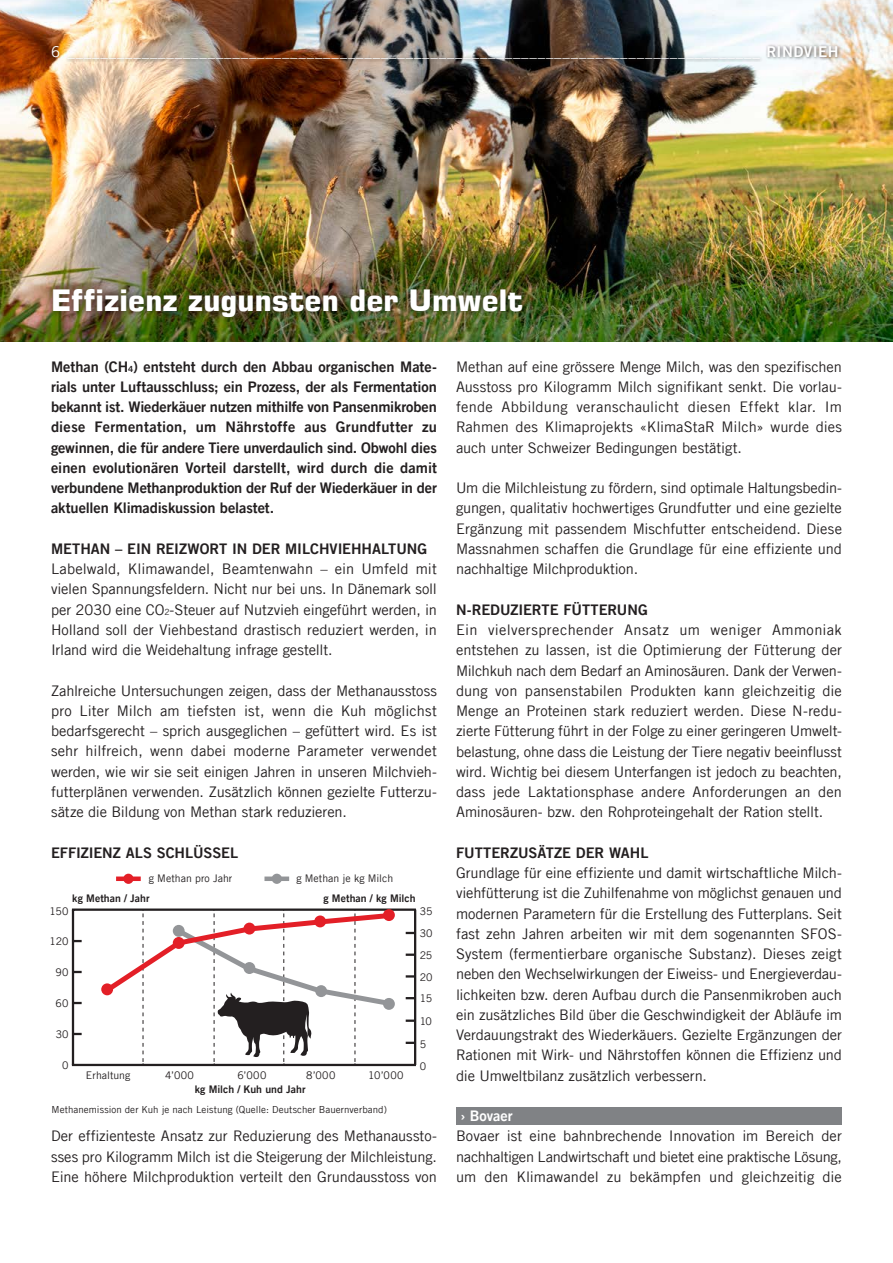
<style>
.page{position:relative;width:893px;height:1263px;background:#fff}
.page>*{position:absolute;margin:0;border:0;box-sizing:border-box;transform-origin:0 0}
.t1{font:700 30px "Eurostile LT";letter-spacing:.005em;color:#fff}
.t2{font:15px "Trade Gothic LT Com";color:#fff}
.t3{font:14.7px/20.2px "Trade Gothic LT Com";letter-spacing:-.01em;color:#231f20;text-align:justify}
.t4{font:14.7px/20.2px "Trade Gothic LT Com Bd 2";letter-spacing:-.005em;color:#231f20;text-align:justify}
.t5{font:14.7px "Trade Gothic LT Com Bd 2";letter-spacing:-.005em;color:#fff}
.t6{font:10.5px/21.9px "Trade Gothic LT Com";letter-spacing:.005em;color:#231f20;text-align:justify}
.t7{font:10.5px "Trade Gothic LT Com Bd 2";letter-spacing:.005em;color:#231f20}
.t8{font:9.75px "Trade Gothic LT Com";letter-spacing:.01em;color:#231f20}
.s1{font-family:"Trade Gothic LT Com Bd 2"}
.s2{font-size:8.55px}
</style>
<div class="page">
<div style="left:456px;top:1107px;width:386px;height:17px;background:#808285"></div>
<img style="left:0;top:0;width:893px;height:341px">
<div style="left:49px;top:43px;width:792px;height:19px;background:#231f20;opacity:.75"></div>
<div style="left:45px;top:281px;width:485px;height:43px;background:#231f20;opacity:.75"></div>
<hr style="left:72px;top:910px;width:2px;height:155px;background:#231f20">
<hr style="left:414px;top:910px;width:2px;height:155px;background:#231f20">
<hr style="left:72px;top:1064px;width:344px;height:2px;background:#231f20">
<hr style="left:72px;top:908px;width:344px;height:3px;background:#231f20">
<svg style="left:74px;top:940px;width:8px;height:2px"></svg>
<svg style="left:406px;top:932px;width:8px;height:2px"></svg>
<svg style="left:406px;top:953px;width:8px;height:3px"></svg>
<svg style="left:406px;top:975px;width:8px;height:2px"></svg>
<svg style="left:406px;top:997px;width:8px;height:2px"></svg>
<svg style="left:406px;top:1019px;width:8px;height:3px"></svg>
<svg style="left:406px;top:1042px;width:8px;height:2px"></svg>
<svg style="left:74px;top:971px;width:8px;height:2px"></svg>
<svg style="left:74px;top:1002px;width:8px;height:2px"></svg>
<svg style="left:74px;top:1033px;width:8px;height:2px"></svg>
<svg style="left:101px;top:909px;width:294px;height:155px"></svg>
<div style="left:116px;top:876px;width:25px;height:5px;background:#e31f27"></div>
<div style="left:264px;top:876px;width:25px;height:5px;background:#939598"></div>
<div style="left:123px;top:874px;width:11px;height:10px;background:#e31f27;border-radius:50%"></div>
<div style="left:272px;top:874px;width:10px;height:10px;background:#939598;border-radius:50%"></div>
<p class="t2" style="left:51px;top:43px;width:789px">6 ____________________________________________________________________________________ <span class="s1">RINDVIEH</span></p>
<h1 class="t1" style="left:51px;top:282px;width:473px">Effizienz zugunsten der Umwelt</h1>
<p class="t4" style="left:51px;top:356px;width:387px">Methan (CH<span class="s2">4</span>) entsteht durch den Abbau organischen Mate&shy;rials unter Luftausschluss; ein Prozess, der als Fermentation bekannt ist. Wiederkäuer nutzen mithilfe von Pansenmikroben diese Fermentation, um Nährstoffe aus Grundfutter zu gewinnen, die für andere Tiere unverdaulich sind. Obwohl dies einen evolutionären Vorteil darstellt, wird durch die damit verbundene Methanproduktion der Ruf der Wiederkäuer in der aktuellen Klimadiskussion belastet.</p>
<p class="t4" style="left:51px;top:538px;width:378px">METHAN – EIN REIZWORT IN DER MILCHVIEHHALTUNG</p>
<p class="t3" style="left:51px;top:559px;width:387px">Labelwald, Klimawandel, Beamtenwahn – ein Umfeld mit vielen Spannungsfeldern. Nicht nur bei uns. In Dänemark soll per 2030 eine CO<span class="s2">2</span>-Steuer auf Nutzvieh eingeführt werden, in Holland soll der Viehbestand drastisch reduziert werden, in Irland wird die Weidehaltung infrage gestellt.</p>
<p class="t3" style="left:51px;top:680px;width:387px">Zahlreiche Untersuchungen zeigen, dass der Methanausstoss pro Liter Milch am tiefsten ist, wenn die Kuh möglichst bedarfsgerecht – sprich ausgeglichen – gefüttert wird. Es ist sehr hilfreich, wenn dabei moderne Parameter verwendet werden, wie wir sie seit einigen Jahren in unseren Milchvieh&shy;futterplänen verwenden. Zusätzlich können gezielte Futterzu&shy;sätze die Bildung von Methan stark reduzieren.</p>
<p class="t4" style="left:51px;top:842px;width:189px">EFFIZIENZ ALS SCHLÜSSEL</p>
<p class="t6" style="left:149px;top:867px;width:85px">g Methan pro Jahr</p>
<p class="t6" style="left:296px;top:868px;width:98px">g Methan je kg Milch</p>
<p class="t7" style="left:72px;top:892px;width:79px">kg Methan / Jahr</p>
<p class="t7" style="left:324px;top:892px;width:94px">g Methan / kg Milch</p>
<p class="t6" style="left:50px;top:900px;width:21px">150</p>
<p class="t6" style="left:50px;top:930px;width:21px">120</p>
<p class="t6" style="left:56px;top:961px;width:15px">90</p>
<p class="t6" style="left:56px;top:993px;width:15px">60</p>
<p class="t6" style="left:56px;top:1023px;width:14px">30</p>
<p class="t6" style="left:62px;top:1054px;width:8px">0</p>
<p class="t6" style="left:86px;top:1064px;width:46px">Erhaltung</p>
<p class="t6" style="left:165px;top:1064px;width:30px">4’000</p>
<p class="t6" style="left:237px;top:1064px;width:30px">6’000</p>
<p class="t6" style="left:306px;top:1064px;width:31px">8’000</p>
<p class="t6" style="left:368px;top:1064px;width:37px">10’000</p>
<p class="t6" style="left:420px;top:900px;width:14px">35<br>30<br>25<br>20<br>15</p>
<p class="t6" style="left:420px;top:1010px;width:14px;line-height:22.6px;text-align:left">10<br>5<br>0</p>
<p class="t7" style="left:195px;top:1082px;width:112px">kg Milch / Kuh und Jahr</p>
<p class="t8" style="left:52px;top:1104px;width:337px">Methanemission der Kuh je nach Leistung (Quelle: Deutscher Bauernverband)</p>
<p class="t3" style="left:51px;top:1126px;width:387px">Der effizienteste Ansatz zur Reduzierung des Methanaussto&shy;sses pro Kilogramm Milch ist die Steigerung der Milchleistung.<br>Eine höhere Milchproduktion verteilt den Grundausstoss von</p>
<p class="t3" style="left:456px;top:356px;width:387px">Methan auf eine grössere Menge Milch, was den spezifischen Ausstoss pro Kilogramm Milch signifikant senkt. Die vorlau&shy;fende Abbildung veranschaulicht diesen Effekt klar. Im Rahmen des Klimaprojekts «KlimaStaR Milch» wurde dies auch unter Schweizer Bedingungen bestätigt.</p>
<p class="t3" style="left:456px;top:478px;width:387px">Um die Milchleistung zu fördern, sind optimale Haltungsbedin&shy;gungen, qualitativ hochwertiges Grundfutter und eine gezielte Ergänzung mit passendem Mischfutter entscheidend. Diese Massnahmen schaffen die Grundlage für eine effiziente und nachhaltige Milchproduktion.</p>
<p class="t4" style="left:456px;top:599px;width:193px">N-REDUZIERTE FÜTTERUNG</p>
<p class="t3" style="left:456px;top:619px;width:387px">Ein vielversprechender Ansatz um weniger Ammoniak entstehen zu lassen, ist die Optimierung der Fütterung der Milchkuh nach dem Bedarf an Aminosäuren. Dank der Verwen&shy;dung von pansenstabilen Produkten kann gleichzeitig die Menge an Proteinen stark reduziert werden. Diese N-redu&shy;zierte Fütterung führt in der Folge zu einer geringeren Umwelt&shy;belastung, ohne dass die Leistung der Tiere negativ beeinflusst wird. Wichtig bei diesem Unterfangen ist jedoch zu beachten, dass jede Laktationsphase andere Anforderungen an den Aminosäuren- bzw. den Rohproteingehalt der Ration stellt.</p>
<p class="t4" style="left:456px;top:842px;width:194px">FUTTERZUSÄTZE DER WAHL</p>
<p class="t3" style="left:456px;top:862px;width:387px">Grundlage für eine effiziente und damit wirtschaftliche Milch&shy;viehfütterung ist die Zuhilfenahme von möglichst genauen und modernen Parametern für die Erstellung des Futterplans. Seit fast zehn Jahren arbeiten wir mit dem sogenannten SFOS-System (fermentierbare organische Substanz). Dieses zeigt neben den Wechselwirkungen der Eiweiss- und Energieverdau&shy;lichkeiten bzw. deren Aufbau durch die Pansenmikroben auch ein zusätzliches Bild über die Geschwindigkeit der Abläufe im Verdauungstrakt des Wiederkäuers. Gezielte Ergänzungen der Rationen mit Wirk- und Nährstoffen können die Effizienz und die Umweltbilanz zusätzlich verbessern.</p>
<p class="t5" style="left:461px;top:1107px;width:54px">› Bovaer</p>
<p class="t3" style="left:456px;top:1126px;width:387px">Bovaer ist eine bahnbrechende Innovation im Bereich der nachhaltigen Landwirtschaft und bietet eine praktische Lösung, um den Klimawandel zu bekämpfen und gleichzeitig die</p>
</div>
